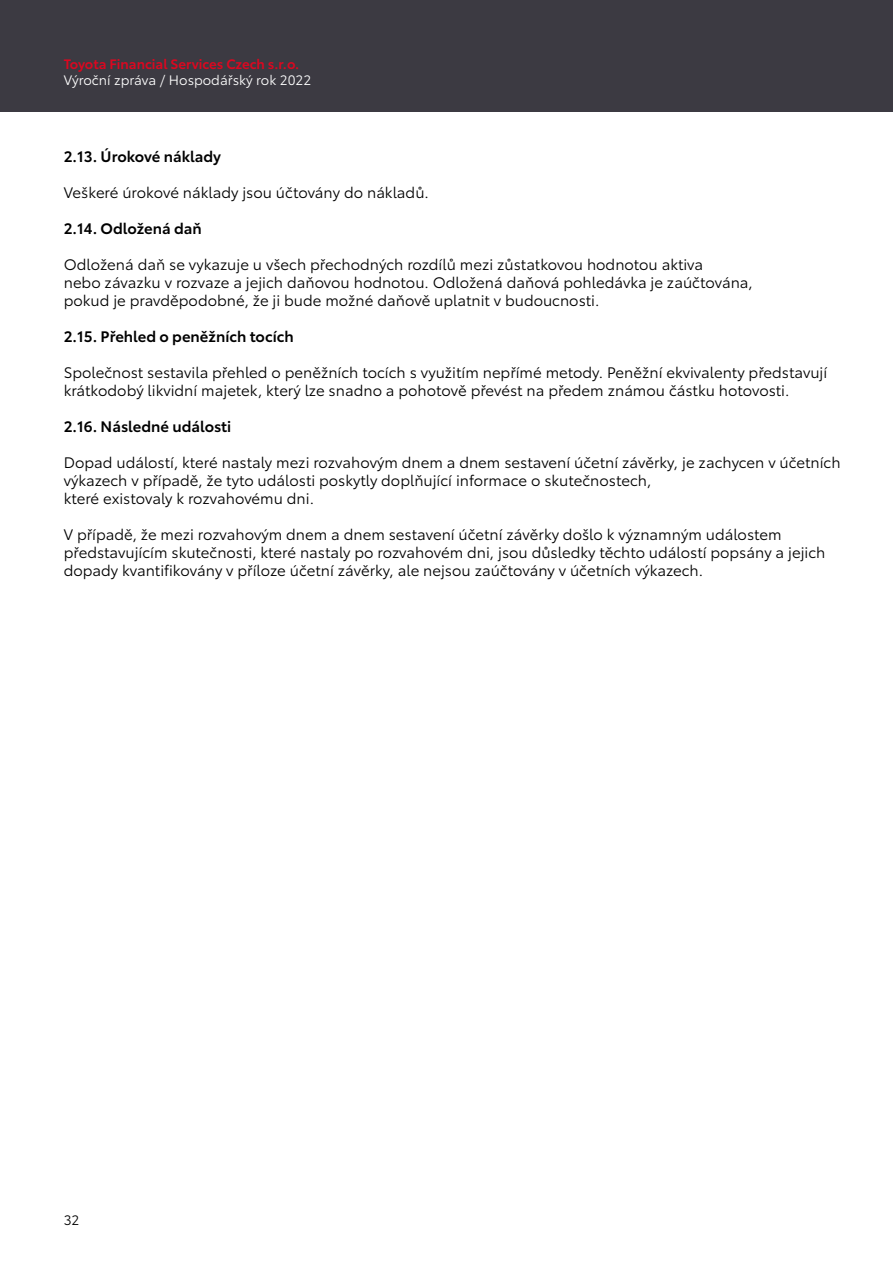
<style>
.page{position:relative;width:893px;height:1263px;background:#fff}
.page>*{position:absolute;margin:0;border:0;box-sizing:border-box;transform-origin:0 0}
.t1{font:15px/18px "Toyota Type";color:#000}
.t2{font:600 15px "Toyota Type";color:#000}
.t3{font:600 13.5px "Toyota Type";color:#db0720}
.t4{font:13.5px "Toyota Type";color:#fff}
.t5{font:13.5px "Toyota Type";color:#000}
</style>
<div class="page">
<div style="left:0;top:0;width:893px;height:111px;background:#3c3a42"></div>
<p class="t3" style="left:64px;top:54px;width:237px">Toyota Financial Services Czech s.r.o.</p>
<p class="t4" style="left:64px;top:70px;width:249px">Výroční zpráva / Hospodářský rok 2022</p>
<p class="t2" style="left:64px;top:145px;width:159px">2.13. Úrokové náklady</p>
<p class="t1" style="left:64px;top:183px;width:367px">Veškeré úrokové náklady jsou účtovány do nákladů.</p>
<p class="t2" style="left:64px;top:217px;width:140px">2.14. Odložená daň</p>
<p class="t1" style="left:64px;top:255px;width:691px">Odložená daň se vykazuje u všech přechodných rozdílů mezi zůstatkovou hodnotou aktiva<br>nebo závazku v rozvaze a jejich daňovou hodnotou. Odložená daňová pohledávka je zaúčtována, pokud je pravděpodobné, že ji bude možné daňově uplatnit v budoucnosti.</p>
<p class="t2" style="left:64px;top:325px;width:231px">2.15. Přehled o peněžních tocích</p>
<p class="t1" style="left:64px;top:363px;width:765px">Společnost sestavila přehled o peněžních tocích s využitím nepřímé metody. Peněžní ekvivalenty představují krátkodobý likvidní majetek, který lze snadno a pohotově převést na předem známou částku hotovosti.</p>
<p class="t2" style="left:64px;top:415px;width:169px">2.16. Následné události</p>
<p class="t1" style="left:64px;top:453px;width:778px">Dopad událostí, které nastaly mezi rozvahovým dnem a dnem sestavení účetní závěrky, je zachycen v účetních výkazech v případě, že tyto události poskytly doplňující informace o skutečnostech,<br>které existovaly k rozvahovému dni.</p>
<p class="t1" style="left:64px;top:525px;width:763px">V případě, že mezi rozvahovým dnem a dnem sestavení účetní závěrky došlo k významným událostem představujícím skutečnosti, které nastaly po rozvahovém dni, jsou důsledky těchto událostí popsány a jejich dopady kvantifikovány v příloze účetní závěrky, ale nejsou zaúčtovány v účetních výkazech.</p>
<p class="t5" style="left:64px;top:1210px;width:17px">32</p>
</div>
